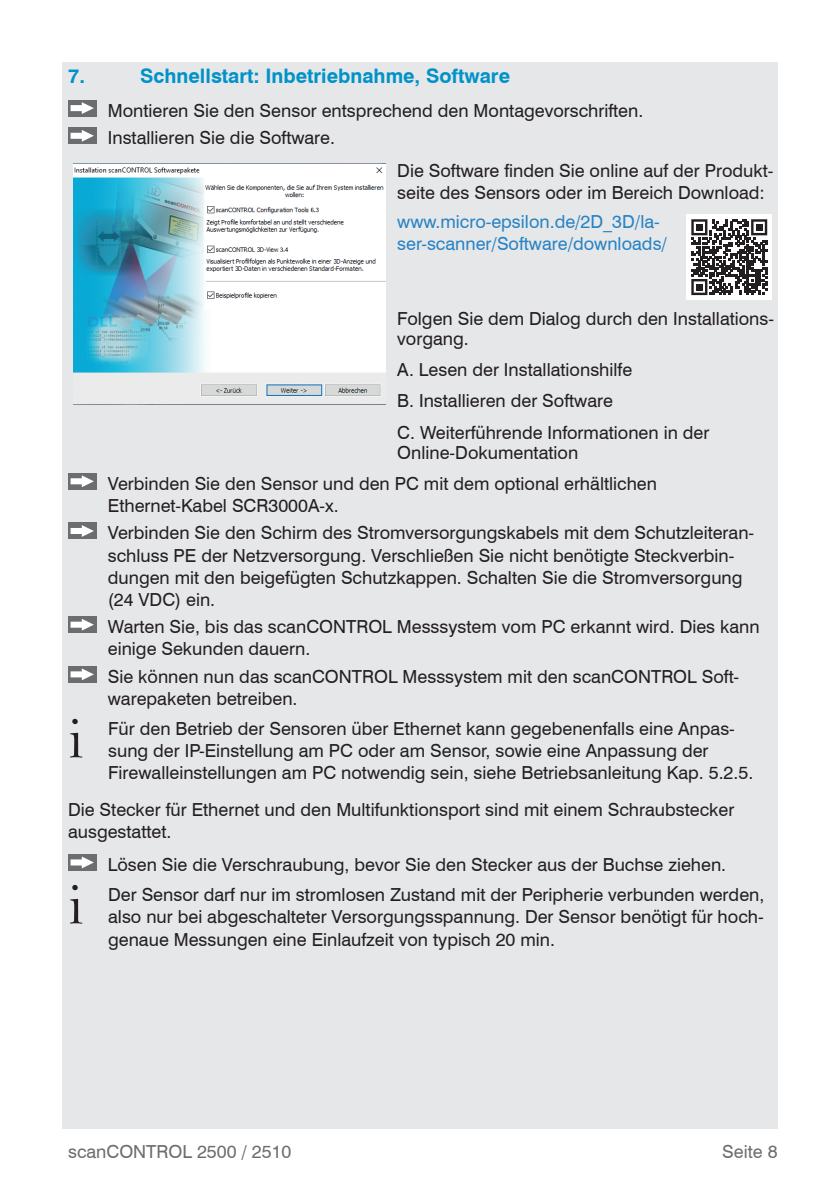
<style>
.page{position:relative;width:840px;height:1191px;background:#fff}
.page>*{position:absolute;margin:0;border:0;box-sizing:border-box;transform-origin:0 0}
.Wichtig{font:58.6px "Bell";color:#231f20}
.t1{font:700 20px "Swiss 721 BT";color:#0092c8}
.Handlungsaufforderung{font:18px/22px "Swiss 721 BT";color:#231f20}
.Wichtig-2{font:18px/22px "Swiss 721 BT";color:#231f20}
.Fließtext{font:18px/22px "Swiss 721 BT";color:#231f20}
.Fließtext-2{font:18px/22px "Swiss 721 BT";color:#2783c5}
.t2{font:18px "Swiss 721 BT";color:#6c6d70}
</style>
<div class="page">
<div style="left:62px;top:62px;width:715px;height:1066px;background:#e6e7e9"></div>
<div style="left:68px;top:100px;width:28px;height:17px;background:#6c6d70"></div>
<svg style="left:70px;top:102px;width:24px;height:12px"></svg>
<div style="left:68px;top:127px;width:28px;height:17px;background:#6c6d70"></div>
<svg style="left:70px;top:130px;width:24px;height:12px"></svg>
<img style="left:74px;top:164px;width:312px;height:241px">
<div style="left:686px;top:215px;width:85px;height:85px;background:#fff"></div>
<svg style="left:691px;top:219px;width:75px;height:76px"></svg>
<div style="left:695px;top:224px;width:7px;height:7px;background:#231f20"></div>
<div style="left:755px;top:224px;width:7px;height:7px;background:#231f20"></div>
<div style="left:695px;top:284px;width:7px;height:6px;background:#231f20"></div>
<div style="left:68px;top:473px;width:28px;height:17px;background:#6c6d70"></div>
<svg style="left:70px;top:475px;width:24px;height:12px"></svg>
<div style="left:68px;top:522px;width:28px;height:17px;background:#6c6d70"></div>
<svg style="left:70px;top:525px;width:24px;height:12px"></svg>
<div style="left:68px;top:616px;width:28px;height:17px;background:#6c6d70"></div>
<svg style="left:70px;top:619px;width:24px;height:11px"></svg>
<div style="left:68px;top:666px;width:28px;height:17px;background:#6c6d70"></div>
<svg style="left:70px;top:668px;width:24px;height:12px"></svg>
<div style="left:68px;top:854px;width:28px;height:17px;background:#6c6d70"></div>
<svg style="left:70px;top:856px;width:24px;height:12px"></svg>
<p class="t1" style="left:68px;top:64px;width:19px">7.</p>
<p class="t1" style="left:140px;top:64px;width:371px">Schnellstart: Inbetriebnahme, Software</p>
<p class="Handlungsaufforderung" style="left:108px;top:99px;width:536px">Montieren Sie den Sensor entsprechend den Montagevorschriften.</p>
<p class="Handlungsaufforderung" style="left:108px;top:127px;width:228px">Installieren Sie die Software.</p>
<p class="Fließtext" style="left:397px;top:160px;width:377px">Die Software finden Sie online auf der Produkt&shy;seite des Sensors oder im Bereich Download:</p>
<p class="Fließtext-2" style="left:397px;top:211px;width:271px">www.micro-epsilon.de/2D_3D/la&shy;ser-scanner/Software/downloads/</p>
<p class="Fließtext" style="left:397px;top:308px;width:378px;line-height:20px">Folgen Sie dem Dialog durch den Installations&shy;vorgang.</p>
<p class="Fließtext" style="left:397px;top:358px;width:236px">A. Lesen der Installationshilfe</p>
<p class="Fließtext" style="left:397px;top:390px;width:217px">B. Installieren der Software</p>
<p class="Fließtext" style="left:397px;top:422px;width:313px;line-height:20px">C. Weiterführende Informationen in der<br>Online-Dokumentation</p>
<p class="Handlungsaufforderung" style="left:108px;top:472px;width:550px">Verbinden Sie den Sensor und den PC mit dem optional erhältlichen<br>Ethernet-Kabel SCR3000A-x.</p>
<p class="Handlungsaufforderung" style="left:108px;top:522px;width:647px">Verbinden Sie den Schirm des Stromversorgungskabels mit dem Schutzleiteran&shy;schluss PE der Netzversorgung. Verschließen Sie nicht benötigte Steckverbin&shy;dungen mit den beigefügten Schutzkappen. Schalten Sie die Stromversorgung (24 VDC) ein.</p>
<p class="Handlungsaufforderung" style="left:108px;top:615px;width:653px">Warten Sie, bis das scanCONTROL Messsystem vom PC erkannt wird. Dies kann einige Sekunden dauern.</p>
<p class="Handlungsaufforderung" style="left:108px;top:665px;width:632px">Sie können nun das scanCONTROL Messsystem mit den scanCONTROL Soft&shy;warepaketen betreiben.</p>
<p class="Wichtig" style="left:68px;top:704px;width:17px">i</p>
<p class="Wichtig-2" style="left:108px;top:718px;width:646px">Für den Betrieb der Sensoren über Ethernet kann gegebenenfalls eine Anpas&shy;sung der IP-Einstellung am PC oder am Sensor, sowie eine Anpassung der<br>Firewalleinstellungen am PC notwendig sein, siehe Betriebsanleitung Kap. 5.2.5.</p>
<p class="Fließtext" style="left:68px;top:798px;width:667px">Die Stecker für Ethernet und den Multifunktionsport sind mit einem Schraubstecker ausgestattet.</p>
<p class="Handlungsaufforderung" style="left:108px;top:853px;width:619px">Lösen Sie die Verschraubung, bevor Sie den Stecker aus der Buchse ziehen.</p>
<p class="Wichtig" style="left:68px;top:870px;width:17px">i</p>
<p class="Wichtig-2" style="left:108px;top:884px;width:657px;text-align:justify">Der Sensor darf nur im stromlosen Zustand mit der Peripherie verbunden werden, also nur bei abgeschalteter Versorgungsspannung. Der Sensor benötigt für hoch&shy;genaue Messungen eine Einlaufzeit von typisch 20 min.</p>
<p class="t2" style="left:68px;top:1140px;width:225px">scanCONTROL 2500 / 2510</p>
<p class="t2" style="left:722px;top:1140px;width:57px">Seite 8</p>
</div>
